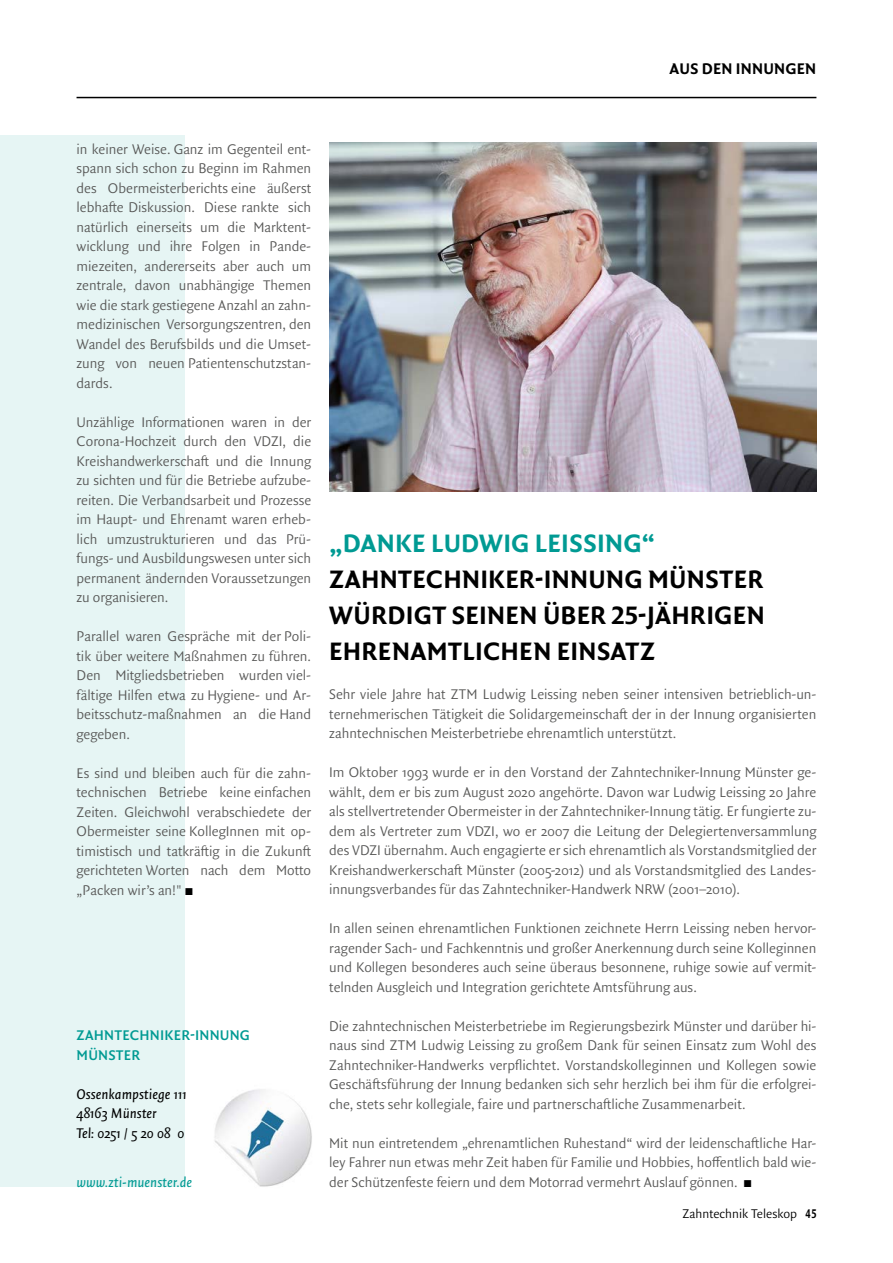
<style>
.page{position:relative;width:893px;height:1263px;background:#fff}
.page>*{position:absolute;margin:0;border:0;box-sizing:border-box;transform-origin:0 0}
.t1{font:27px/36px "Quadraat Sans OT Bld";letter-spacing:.005em;color:#000;text-align:justify}
.t2{font:27px "Quadraat Sans OT Bld";letter-spacing:.005em;color:#009a93}
.t3{font:16.5px "Quadraat Sans OT Bld";letter-spacing:.01em;color:#000}
.t4{font:300 15px/19.5px "Quadraat Sans OT";color:#575756;text-align:justify}
.t5{font:italic 15px/19.5px "Quadraat Sans OT";color:#000}
.t6{font:600 15px/19.5px "Quadraat Sans OT";letter-spacing:.01em;color:#009a93}
.t7{font:italic 15px "Quadraat Sans OT";color:#009a93}
.t8{font:300 13.5px "Quadraat Sans OT";color:#000}
.s1{color:#000}
.s2{font-family:"Quadraat Sans OT Bld";font-weight:400}
</style>
<div class="page">
<hr style="left:77px;top:97px;width:739px;height:1px;background:#000">
<div style="left:0;top:135px;width:185px;height:1051px;background:#e6f5f4"></div>
<img style="left:214px;top:1089px;width:98px;height:98px">
<img style="left:329px;top:142px;width:487px;height:349px">
<p class="t3" style="left:669px;top:57px;width:148px">AUS DEN INNUNGEN</p>
<p class="t4" style="left:77px;top:139px;width:236px">in keiner Weise. Ganz im Gegenteil ent&shy;spann sich schon zu Beginn im Rahmen des Obermeisterberichts eine äußerst lebhafte Diskussion. Diese rankte sich natürlich einerseits um die Marktent&shy;wicklung und ihre Folgen in Pande&shy;miezeiten, andererseits aber auch um zentrale, davon unabhängige Themen wie die stark gestiegene Anzahl an zahn&shy;medizinischen Versorgungszentren, den Wandel des Berufsbilds und die Umset&shy;zung von neuen Patientenschutzstan&shy;dards.</p>
<p class="t4" style="left:77px;top:412px;width:236px">Unzählige Informationen waren in der Corona-Hochzeit durch den VDZI, die Kreishandwerkerschaft und die Innung zu sichten und für die Betriebe aufzube&shy;reiten. Die Verbandsarbeit und Prozesse im Haupt- und Ehrenamt waren erheb&shy;lich umzustrukturieren und das Prü&shy;fungs- und Ausbildungswesen unter sich permanent ändernden Voraussetzungen zu organisieren.</p>
<p class="t4" style="left:77px;top:627px;width:236px">Parallel waren Gespräche mit der Poli&shy;tik über weitere Maßnahmen zu führen.<br>Den Mitgliedsbetrieben wurden viel&shy;fältige Hilfen etwa zu Hygiene- und Ar&shy;beitsschutz-maßnahmen an die Hand gegeben.</p>
<p class="t4" style="left:77px;top:763px;width:236px">Es sind und bleiben auch für die zahn&shy;technischen Betriebe keine einfachen Zeiten. Gleichwohl verabschiedete der Obermeister seine KollegInnen mit op&shy;timistisch und tatkräftig in die Zukunft gerichteten Worten nach dem Motto „Packen wir’s an!" <span class="s1">◼</span></p>
<p class="t6" style="left:77px;top:1025px;width:175px">ZAHNTECHNIKER-INNUNG<br>MÜNSTER</p>
<p class="t5" style="left:77px;top:1084px;width:112px">Ossenkampstiege 111<br>48163 Münster<br>Tel: 0251 / 5 20 08 0</p>
<p class="t7" style="left:77px;top:1172px;width:117px">www.zti-muenster.de</p>
<h1 class="t2" style="left:329px;top:524px;width:327px">„DANKE LUDWIG LEISSING“</h1>
<h1 class="t1" style="left:329px;top:561px;width:437px">ZAHNTECHNIKER-INNUNG MÜNSTER WÜRDIGT SEINEN ÜBER 25-JÄHRIGEN EHRENAMTLICHEN EINSATZ</h1>
<p class="t4" style="left:329px;top:684px;width:489px">Sehr viele Jahre hat ZTM Ludwig Leissing neben seiner intensiven betrieblich-un&shy;ternehmerischen Tätigkeit die Solidargemeinschaft der in der Innung organisierten zahntechnischen Meisterbetriebe ehrenamtlich unterstützt.</p>
<p class="t4" style="left:329px;top:762px;width:489px">Im Oktober 1993 wurde er in den Vorstand der Zahntechniker-Innung Münster ge&shy;wählt, dem er bis zum August 2020 angehörte. Davon war Ludwig Leissing 20 Jahre als stellvertretender Obermeister in der Zahntechniker-Innung tätig. Er fungierte zu&shy;dem als Vertreter zum VDZI, wo er 2007 die Leitung der Delegiertenversammlung des VDZI übernahm. Auch engagierte er sich ehrenamtlich als Vorstandsmitglied der Kreishandwerkerschaft Münster (2005-2012) und als Vorstandsmitglied des Landes&shy;innungsverbandes für das Zahntechniker-Handwerk NRW (2001–2010).</p>
<p class="t4" style="left:329px;top:918px;width:489px">In allen seinen ehrenamtlichen Funktionen zeichnete Herrn Leissing neben hervor&shy;ragender Sach- und Fachkenntnis und großer Anerkennung durch seine Kolleginnen und Kollegen besonderes auch seine überaus besonnene, ruhige sowie auf vermit&shy;telnden Ausgleich und Integration gerichtete Amtsführung aus.</p>
<p class="t4" style="left:329px;top:1016px;width:489px">Die zahntechnischen Meisterbetriebe im Regierungsbezirk Münster und darüber hi&shy;naus sind ZTM Ludwig Leissing zu großem Dank für seinen Einsatz zum Wohl des Zahntechniker-Handwerks verpflichtet. Vorstandskolleginnen und Kollegen sowie Geschäftsführung der Innung bedanken sich sehr herzlich bei ihm für die erfolgrei&shy;che, stets sehr kollegiale, faire und partnerschaftliche Zusammenarbeit.</p>
<p class="t4" style="left:329px;top:1133px;width:489px">Mit nun eintretendem „ehrenamtlichen Ruhestand“ wird der leidenschaftliche Har&shy;ley Fahrer nun etwas mehr Zeit haben für Familie und Hobbies, hoffentlich bald wie&shy;der Schützenfeste feiern und dem Motorrad vermehrt Auslauf gönnen. <span class="s1">◼</span></p>
<p class="t8" style="left:682px;top:1204px;width:136px">Zahntechnik Teleskop <span class="s2">45</span></p>
</div>
